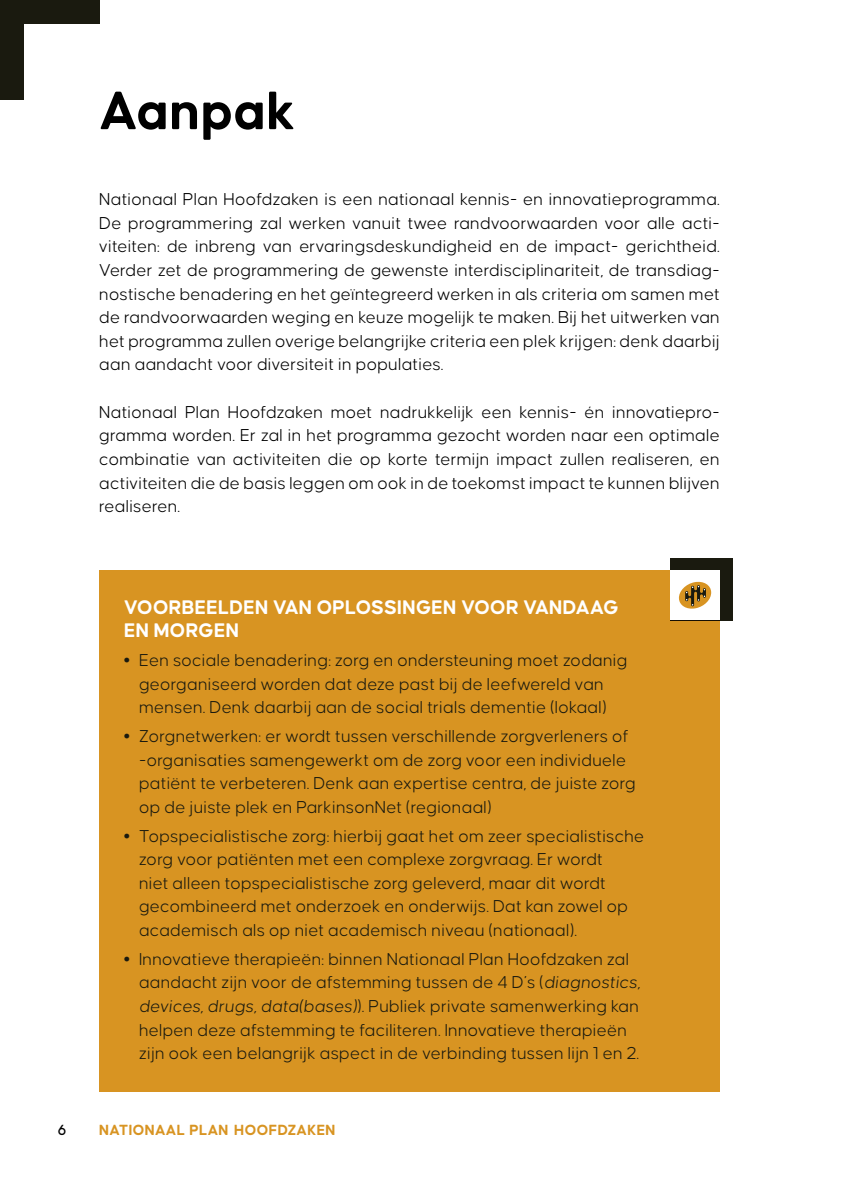
<style>
.page{position:relative;width:844px;height:1191px;background:#fff}
.page>*{position:absolute;margin:0;border:0;box-sizing:border-box;transform-origin:0 0}
.t1{font:700 57.75px "Causten Round";color:#000}
.t2{font:700 21px/23.6px "Causten Round";letter-spacing:.01em;color:#fff}
.t3{font:300 18.38px/23.6px "Causten Round";letter-spacing:.01em;color:#1a1a0f}
.t4{font:300 18.38px/23.6px "Causten Round";letter-spacing:.01em;color:#000;text-align:justify}
.t5{font:700 15.75px "Causten Round";letter-spacing:.02em;color:#d89422}
.t6{font:500 15.75px "Causten Round";color:#000}
.s1{font-weight:900}
.s2{font-style:italic}
</style>
<div class="page">
<div style="left:0;top:0;width:99px;height:99px;background:#1a1a0f"></div>
<div style="left:25px;top:25px;width:794px;height:1141px;background:#fff"></div>
<div style="left:99px;top:570px;width:620px;height:521px;background:#d89422"></div>
<div style="left:670px;top:558px;width:62px;height:62px;background:#1a1a0f"></div>
<div style="left:670px;top:570px;width:49px;height:50px;background:#fff"></div>
<svg style="left:678px;top:581px;width:33px;height:28px"></svg>
<h1 class="t1" style="left:99px;top:79px;width:198px">Aanpak</h1>
<p class="t4" style="left:99px;top:187px;width:622px">Nationaal Plan Hoofdzaken is een nationaal kennis- en innovatieprogramma.<br>De programmering zal werken vanuit twee randvoorwaarden voor alle acti&shy;viteiten: de inbreng van ervaringsdeskundigheid en de impact- gerichtheid.<br>Verder zet de programmering de gewenste interdisciplinariteit, de transdiag&shy;nostische benadering en het geïntegreerd werken in als criteria om samen met de randvoorwaarden weging en keuze mogelijk te maken. Bij het uitwerken van het programma zullen overige belangrijke criteria een plek krijgen: denk daarbij aan aandacht voor diversiteit in populaties.</p>
<p class="t4" style="left:99px;top:400px;width:622px">Nationaal Plan Hoofdzaken moet nadrukkelijk een kennis- én innovatiepro&shy;gramma worden. Er zal in het programma gezocht worden naar een optimale combinatie van activiteiten die op korte termijn impact zullen realiseren, en activiteiten die de basis leggen om ook in de toekomst impact te kunnen blijven realiseren.</p>
<p class="t2" style="left:124px;top:594px;width:496px">VOORBEELDEN VAN OPLOSSINGEN VOOR VANDAAG<br>EN MORGEN</p>
<p class="t3" style="left:124px;top:648px;width:505px;text-align:center"><span class="s1">•</span> Een sociale benadering: zorg en ondersteuning moet zodanig georganiseerd worden dat deze past bij de leefwereld van mensen. Denk daarbij aan de social trials dementie (lokaal)</p>
<p class="t3" style="left:139px;top:724px;width:498px;text-indent:-15px"><span class="s1">•</span> Zorgnetwerken: er wordt tussen verschillende zorgverleners of -organisaties samengewerkt om de zorg voor een individuele patiënt te verbeteren. Denk aan expertise centra, de juiste zorg op de juiste plek en ParkinsonNet (regionaal)</p>
<p class="t3" style="left:139px;top:823px;width:506px;text-indent:-15px"><span class="s1">•</span> Topspecialistische zorg: hierbij gaat het om zeer specialistische zorg voor patiënten met een complexe zorgvraag. Er wordt<br>niet alleen topspecialistische zorg geleverd, maar dit wordt gecombineerd met onderzoek en onderwijs. Dat kan zowel op academisch als op niet academisch niveau (nationaal).</p>
<p class="t3" style="left:139px;top:947px;width:502px;text-indent:-15px"><span class="s1">•</span> Innovatieve therapieën: binnen Nationaal Plan Hoofdzaken zal aandacht zijn voor de afstemming tussen de 4 D’s (<span class="s2">diagnostics, devices, drugs, data(bases)</span>). Publiek private samenwerking kan helpen deze afstemming te faciliteren. Innovatieve therapieën zijn ook een belangrijk aspect in de verbinding tussen lijn 1 en 2.</p>
<p class="t6" style="left:58px;top:1121px;width:10px">6</p>
<p class="t5" style="left:99px;top:1121px;width:238px">NATIONAAL PLAN HOOFDZAKEN</p>
</div>
